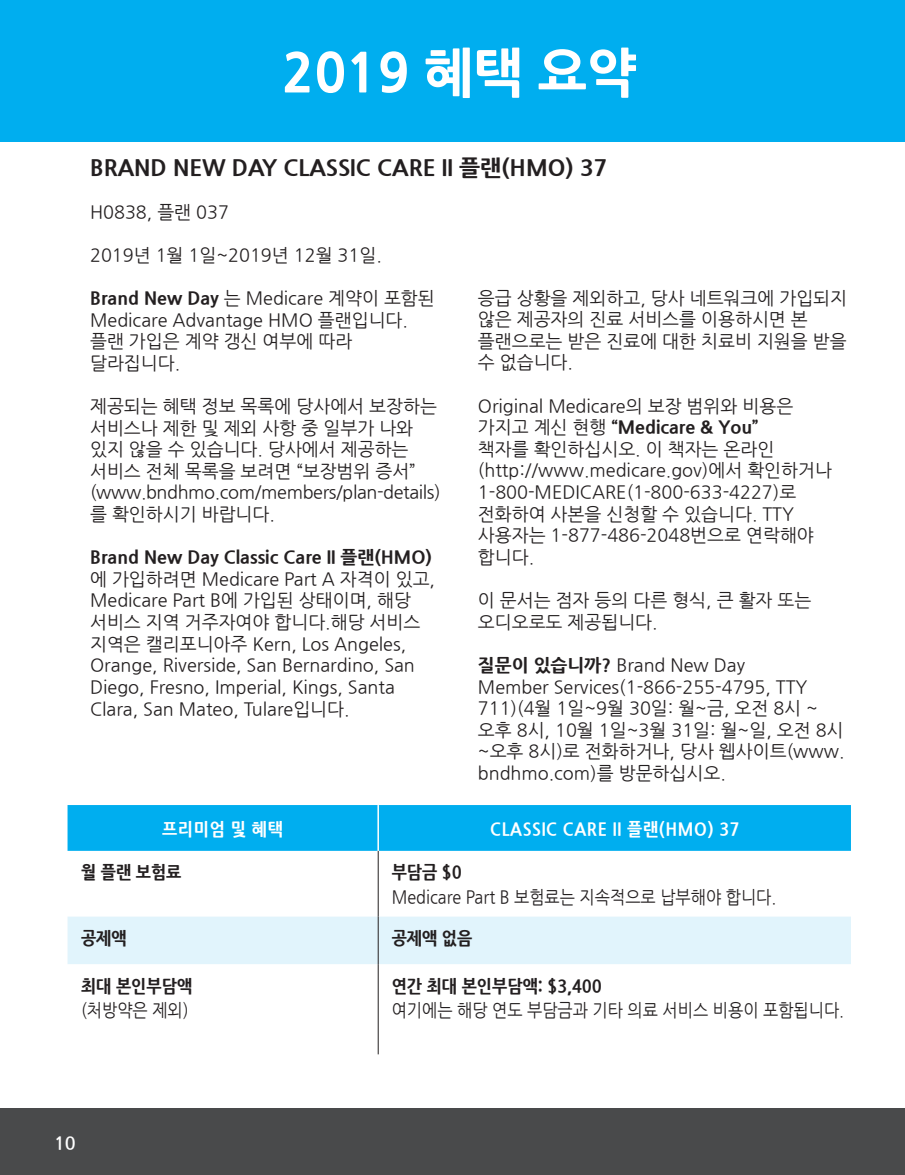
<style>
.page{position:relative;width:905px;height:1175px;background:#fff}
.page>*{position:absolute;margin:0;border:0;box-sizing:border-box;transform-origin:0 0}
.t1{font:800 52.5px "Nanum Gothic";color:#fff}
.t2{font:800 22.5px "Nanum Gothic";color:#231f20}
.t3{font:18px/21.6px "Nanum Gothic";color:#231f20}
.t4{font:18px "Nanum Gothic";color:#231f20;scale:.9 1}
.t5{font:800 18px "Nanum Gothic";color:#231f20;scale:.9 1}
.t6{font:18px "Nanum Gothic";letter-spacing:-.02em;color:#231f20}
.t7{font:800 18px "Nanum Gothic";letter-spacing:.04em;color:#fff;scale:.9 1}
.t8{font:700 18px "Nanum Gothic";color:#fff}
.s1{font-weight:800}
</style>
<div class="page">
<div style="left:0;top:1107px;width:904px;height:67px;background:#494a4b"></div>
<div style="left:0;top:0;width:904px;height:141px;background:#00aeef"></div>
<div style="left:68px;top:805px;width:782px;height:45px;background:#00aeef"></div>
<div style="left:68px;top:916px;width:782px;height:48px;background:#e1f4fc"></div>
<hr style="left:378px;top:850px;width:1px;height:66px;background:#231f20">
<hr style="left:378px;top:916px;width:1px;height:48px;background:#231f20">
<hr style="left:378px;top:964px;width:1px;height:90px;background:#231f20">
<hr style="left:377px;top:805px;width:2px;height:45px;background:#fff">
<p class="t1" style="left:282px;top:44px;width:356px">2019 혜택 요약</p>
<p class="t2" style="left:90px;top:155px;width:518px">BRAND NEW DAY CLASSIC CARE II 플랜(HMO) 37</p>
<p class="t3" style="left:90px;top:202px;width:140px">H0838, 플랜 037</p>
<p class="t3" style="left:90px;top:245px;width:293px">2019년 1월 1일~2019년 12월 31일.</p>
<p class="t3" style="left:478px;top:287px;width:371px">응급 상황을 제외하고, 당사 네트워크에 가입되지 않은 제공자의 진료 서비스를 이용하시면 본 플랜으로는 받은 진료에 대한 치료비 지원을 받을 수 없습니다.</p>
<p class="t3" style="left:478px;top:395px;width:355px">Original Medicare의 보장 범위와 비용은 가지고 계신 현행 <span class="s1">“Medicare &amp; You”<br></span>책자를 확인하십시오. 이 책자는 온라인 (http://www.medicare.gov)에서 확인하거나<br>1-800-MEDICARE(1-800-633-4227)로 전화하여 사본을 신청할 수 있습니다. TTY 사용자는 1-877-486-2048번으로 연락해야 합니다.</p>
<p class="t3" style="left:478px;top:590px;width:335px">이 문서는 점자 등의 다른 형식, 큰 활자 또는 오디오로도 제공됩니다.</p>
<p class="t3" style="left:478px;top:654px;width:368px"><span class="s1">질문이 있습니까?</span> Brand New Day<br>Member Services(1-866-255-4795, TTY<br>711)(4월 1일~9월 30일: 월~금, 오전 8시 ~ 오후 8시, 10월 1일~3월 31일: 월~일, 오전 8시 ~오후 8시)로 전화하거나, 당사 웹사이트(www. bndhmo.com)를 방문하십시오.</p>
<p class="t7" style="left:162px;top:819px;width:136px">프리미엄 및 혜택</p>
<p class="t7" style="left:490px;top:819px;width:279px">CLASSIC CARE II 플랜(HMO) 37</p>
<p class="t5" style="left:81px;top:862px;width:113px">월 플랜 보험료</p>
<p class="t5" style="left:392px;top:862px;width:79px">부담금 $0</p>
<p class="t4" style="left:392px;top:888px;width:429px">Medicare Part B 보험료는 지속적으로 납부해야 합니다.</p>
<p class="t5" style="left:81px;top:928px;width:52px">공제액</p>
<p class="t5" style="left:392px;top:928px;width:91px">공제액 없음</p>
<p class="t5" style="left:81px;top:976px;width:125px">최대 본인부담액</p>
<p class="t4" style="left:81px;top:1001px;width:121px">(처방약은 제외)</p>
<p class="t3" style="left:90px;top:288px;width:346px"><span class="s1">Brand New Day</span> 는 Medicare 계약이 포함된<br>Medicare Advantage HMO 플랜입니다. 플랜 가입은 계약 갱신 여부에 따라 달라집니다.</p>
<p class="t3" style="left:90px;top:396px;width:348px">제공되는 혜택 정보 목록에 당사에서 보장하는 서비스나 제한 및 제외 사항 중 일부가 나와 있지 않을 수 있습니다. 당사에서 제공하는 서비스 전체 목록을 보려면 “보장범위 증서”</p>
<p class="t6" style="left:90px;top:484px;width:352px">(www.bndhmo.com/members/plan-details)</p>
<p class="t3" style="left:90px;top:504px;width:186px">를 확인하시기 바랍니다.</p>
<p class="t3" style="left:90px;top:547px;width:346px"><span class="s1">Brand New Day Classic Care II 플랜(HMO) </span>에 가입하려면 Medicare Part A 자격이 있고,<br>Medicare Part B에 가입된 상태이며, 해당 서비스 지역 거주자여야 합니다.해당 서비스 지역은 캘리포니아주 Kern, Los Angeles,<br>Orange, Riverside, San Bernardino, San<br>Diego, Fresno, Imperial, Kings, Santa<br>Clara, San Mateo, Tulare입니다.</p>
<p class="t5" style="left:392px;top:976px;width:235px">연간 최대 본인부담액: $3,400</p>
<p class="t4" style="left:392px;top:1001px;width:504px">여기에는 해당 연도 부담금과 기타 의료 서비스 비용이 포함됩니다.</p>
<p class="t8" style="left:54px;top:1134px;width:23px">10</p>
</div>
